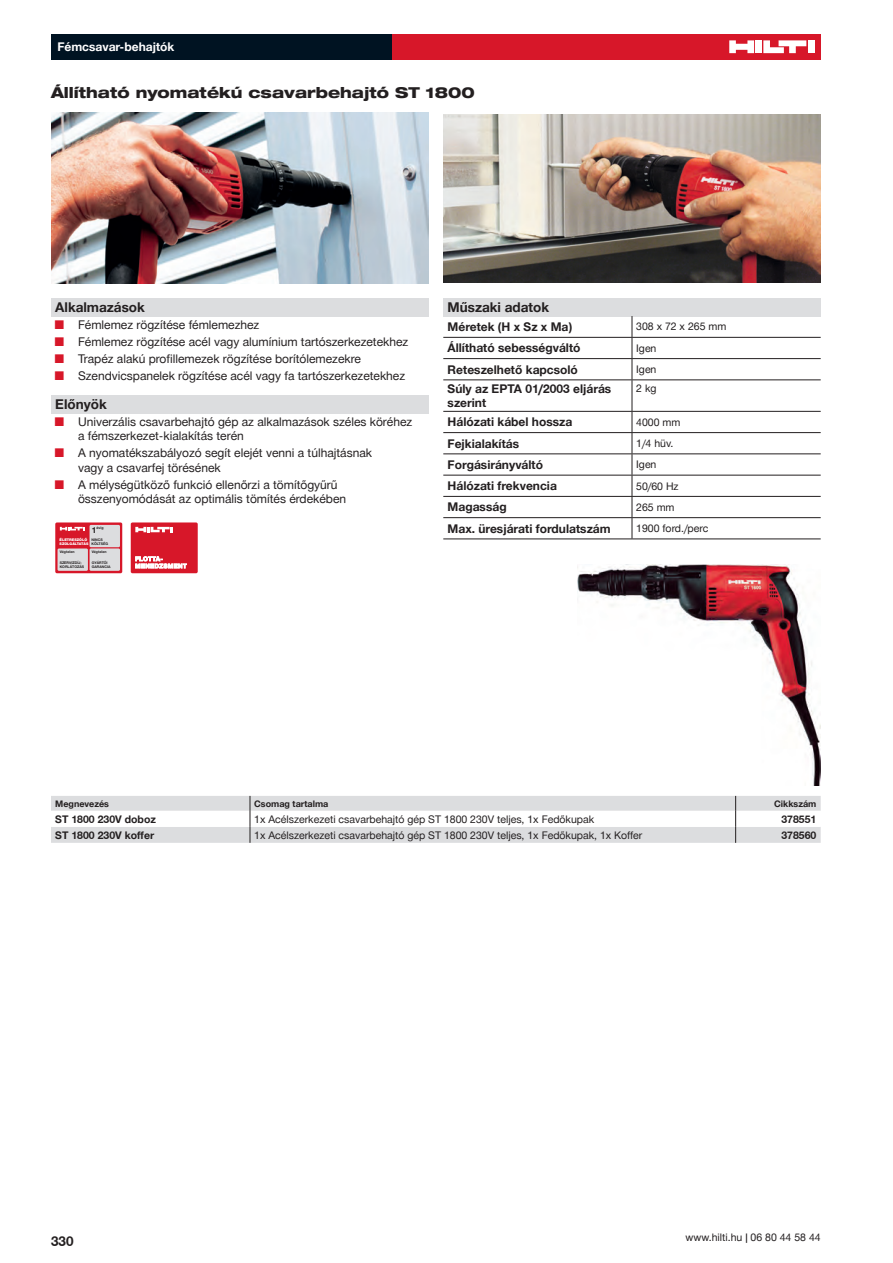
<style>
.page{position:relative;width:893px;height:1263px;background:#fff}
.page>*{position:absolute;margin:0;border:0;box-sizing:border-box;transform-origin:0 0}
.t1{font:800 expanded 15px "Hilti";color:#231f20}
.t2{font:700 13.5px "Hilti";color:#231f20}
.t3{font:12px/14.4px "Hilti";color:#231f20}
.t4{font:700 12px/14.4px "Hilti";color:#231f20}
.t5{font:700 12px "Hilti";color:#fff}
.t6{font:10.5px "Hilti";color:#231f20}
.t7{font:700 10.5px "Hilti";color:#231f20}
.t8{font:700 9px "Hilti";color:#231f20}
.t9{font:700 8.25px "Helvetica Neue";color:#231f20}
.t10{font:700 3.6px/4.3px "Helvetica Neue";color:#231f20}
.t11{font:900 3.6px/4.3px "Helvetica Neue";color:#fff}
.s1{color:#d71729}
</style>
<div class="page">
<div style="left:388px;top:34px;width:433px;height:26px;background:#d71729"></div>
<div style="left:51px;top:34px;width:340px;height:26px;background:#001322"></div>
<div style="left:755px;top:40px;width:7px;height:13px;background:#fff"></div>
<div style="left:808px;top:40px;width:6px;height:13px;background:#fff"></div>
<svg style="left:729px;top:40px;width:25px;height:13px"></svg>
<svg style="left:763px;top:40px;width:43px;height:13px"></svg>
<svg style="left:51px;top:796px;width:770px;height:47px"></svg>
<img style="left:51px;top:113px;width:378px;height:170px">
<div style="left:443px;top:298px;width:378px;height:18px;background:#dcdddf"></div>
<hr style="left:443px;top:337px;width:189px;height:1px;background:#231f20">
<hr style="left:632px;top:337px;width:189px;height:1px;background:#231f20">
<hr style="left:443px;top:358px;width:189px;height:1px;background:#231f20">
<hr style="left:632px;top:358px;width:189px;height:1px;background:#231f20">
<svg style="left:632px;top:316px;width:1px;height:63px"></svg>
<hr style="left:443px;top:379px;width:189px;height:1px;background:#231f20">
<hr style="left:632px;top:379px;width:189px;height:1px;background:#231f20">
<hr style="left:632px;top:380px;width:1px;height:31px;background:#231f20">
<hr style="left:443px;top:411px;width:189px;height:1px;background:#231f20">
<hr style="left:632px;top:411px;width:189px;height:1px;background:#231f20">
<hr style="left:443px;top:432px;width:189px;height:1px;background:#231f20">
<hr style="left:632px;top:432px;width:189px;height:1px;background:#231f20">
<hr style="left:443px;top:453px;width:189px;height:1px;background:#231f20">
<hr style="left:632px;top:453px;width:189px;height:1px;background:#231f20">
<hr style="left:443px;top:475px;width:189px;height:1px;background:#231f20">
<hr style="left:632px;top:475px;width:189px;height:1px;background:#231f20">
<hr style="left:443px;top:496px;width:189px;height:1px;background:#231f20">
<hr style="left:632px;top:496px;width:189px;height:1px;background:#231f20">
<hr style="left:443px;top:517px;width:189px;height:1px;background:#231f20">
<hr style="left:443px;top:538px;width:189px;height:1px;background:#231f20">
<hr style="left:632px;top:517px;width:189px;height:1px;background:#231f20">
<svg style="left:632px;top:412px;width:1px;height:126px"></svg>
<hr style="left:632px;top:538px;width:189px;height:1px;background:#231f20">
<img style="left:578px;top:564px;width:243px;height:221px">
<div style="left:51px;top:298px;width:377px;height:18px;background:#dcdddf"></div>
<div style="left:51px;top:395px;width:377px;height:18px;background:#dcdddf"></div>
<div style="left:55px;top:522px;width:67px;height:51px;background:#d71729;border-radius:2px"></div>
<div style="left:58px;top:548px;width:30px;height:23px;background:#dcdddf"></div>
<div style="left:90px;top:548px;width:30px;height:23px;background:#dcdddf"></div>
<div style="left:90px;top:525px;width:30px;height:22px;background:#dcdddf"></div>
<svg style="left:60px;top:527px;width:25px;height:3px"></svg>
<div style="left:131px;top:522px;width:67px;height:51px;background:#d71729;border-radius:2px"></div>
<svg style="left:135px;top:527px;width:38px;height:5px"></svg>
<svg style="left:135px;top:556px;width:52px;height:13px"></svg>
<img style="left:443px;top:115px;width:378px;height:167px">
<p class="t5" style="left:57px;top:40px;width:119px">Fémcsavar-behajtók</p>
<p class="t1" style="left:51px;top:84px;width:425px">Állítható nyomatékú csavarbehajtó ST 1800</p>
<p class="t2" style="left:55px;top:299px;width:91px">Alkalmazások</p>
<p class="t3" style="left:55px;top:318px;width:206px"><span class="s1">■</span> Fémlemez rögzítése fémlemezhez</p>
<p class="t3" style="left:55px;top:335px;width:354px"><span class="s1">■</span> Fémlemez rögzítése acél vagy alumínium tartószerkezetekhez</p>
<p class="t3" style="left:55px;top:352px;width:307px"><span class="s1">■</span> Trapéz alakú profillemezek rögzítése borítólemezekre</p>
<p class="t3" style="left:55px;top:369px;width:351px"><span class="s1">■</span> Szendvicspanelek rögzítése acél vagy fa tartószerkezetekhez</p>
<p class="t2" style="left:55px;top:396px;width:53px">Előnyök</p>
<p class="t3" style="left:78px;top:415px;width:336px;text-indent:-23px"><span class="s1">■</span> Univerzális csavarbehajtó gép az alkalmazások széles köréhez a fémszerkezet-kialakítás terén</p>
<p class="t3" style="left:78px;top:446px;width:296px;text-indent:-23px"><span class="s1">■</span> A nyomatékszabályozó segít elejét venni a túlhajtásnak vagy a csavarfej törésének</p>
<p class="t3" style="left:78px;top:478px;width:270px;text-indent:-23px"><span class="s1">■</span> A mélységütköző funkció ellenőrzi a tömítőgyűrű összenyomódását az optimális tömítés érdekében</p>
<p class="t10" style="left:92px;top:537px;width:18px">NINCS<br>KÖLTSÉG</p>
<p class="t10" style="left:92px;top:560px;width:20px">GYÁRTÓI<br>GARANCIA</p>
<p class="t9" style="left:92px;top:525px;width:6px">1</p>
<p class="t10" style="left:97px;top:526px;width:8px">évig</p>
<p class="t11" style="left:60px;top:537px;width:30px">ÉLETRESZÓLÓ<br>SZOLGÁLTATÁS</p>
<p class="t10" style="left:60px;top:549px;width:16px">Végtelen</p>
<p class="t10" style="left:92px;top:549px;width:16px">Végtelen</p>
<p class="t10" style="left:60px;top:560px;width:26px">SZERVIZDÍJ-<br>KORLÁTOZÁS</p>
<p class="t2" style="left:448px;top:299px;width:103px">Műszaki adatok</p>
<p class="t4" style="left:448px;top:320px;width:126px">Méretek (H x Sz x Ma)</p>
<p class="t6" style="left:636px;top:321px;width:92px">308 x 72 x 265 mm</p>
<p class="t4" style="left:448px;top:341px;width:135px">Állítható sebességváltó</p>
<p class="t6" style="left:636px;top:342px;width:22px">Igen</p>
<p class="t4" style="left:448px;top:362px;width:132px">Reteszelhető kapcsoló</p>
<p class="t6" style="left:636px;top:363px;width:22px">Igen</p>
<p class="t4" style="left:448px;top:381px;width:165px">Súly az EPTA 01/2003 eljárás szerint</p>
<p class="t6" style="left:636px;top:382px;width:22px">2 kg</p>
<p class="t4" style="left:448px;top:415px;width:126px">Hálózati kábel hossza</p>
<p class="t6" style="left:636px;top:416px;width:46px">4000 mm</p>
<p class="t4" style="left:448px;top:436px;width:73px">Fejkialakítás</p>
<p class="t6" style="left:636px;top:437px;width:39px">1/4 hüv.</p>
<p class="t4" style="left:448px;top:457px;width:97px">Forgásirányváltó</p>
<p class="t6" style="left:636px;top:458px;width:22px">Igen</p>
<p class="t4" style="left:448px;top:479px;width:111px">Hálózati frekvencia</p>
<p class="t6" style="left:636px;top:480px;width:44px">50/60 Hz</p>
<p class="t4" style="left:448px;top:500px;width:61px">Magasság</p>
<p class="t6" style="left:636px;top:501px;width:40px">265 mm</p>
<p class="t4" style="left:448px;top:521px;width:165px">Max. üresjárati fordulatszám</p>
<p class="t6" style="left:636px;top:522px;width:74px">1900 ford./perc</p>
<p class="t8" style="left:55px;top:798px;width:55px">Megnevezés</p>
<p class="t8" style="left:254px;top:798px;width:76px">Csomag tartalma</p>
<p class="t8" style="left:774px;top:798px;width:44px">Cikkszám</p>
<p class="t7" style="left:55px;top:813px;width:102px">ST 1800 230V doboz</p>
<p class="t6" style="left:254px;top:813px;width:341px">1x Acélszerkezeti csavarbehajtó gép ST 1800 230V teljes, 1x Fedőkupak</p>
<p class="t7" style="left:781px;top:813px;width:37px">378551</p>
<p class="t7" style="left:55px;top:829px;width:100px">ST 1800 230V koffer</p>
<p class="t6" style="left:254px;top:829px;width:390px">1x Acélszerkezeti csavarbehajtó gép ST 1800 230V teljes, 1x Fedőkupak, 1x Koffer</p>
<p class="t7" style="left:781px;top:829px;width:37px">378560</p>
<p class="t2" style="left:51px;top:1233px;width:24px">330</p>
<p class="t6" style="left:685px;top:1231px;width:137px">www.hilti.hu | 06 80 44 58 44</p>
</div>
